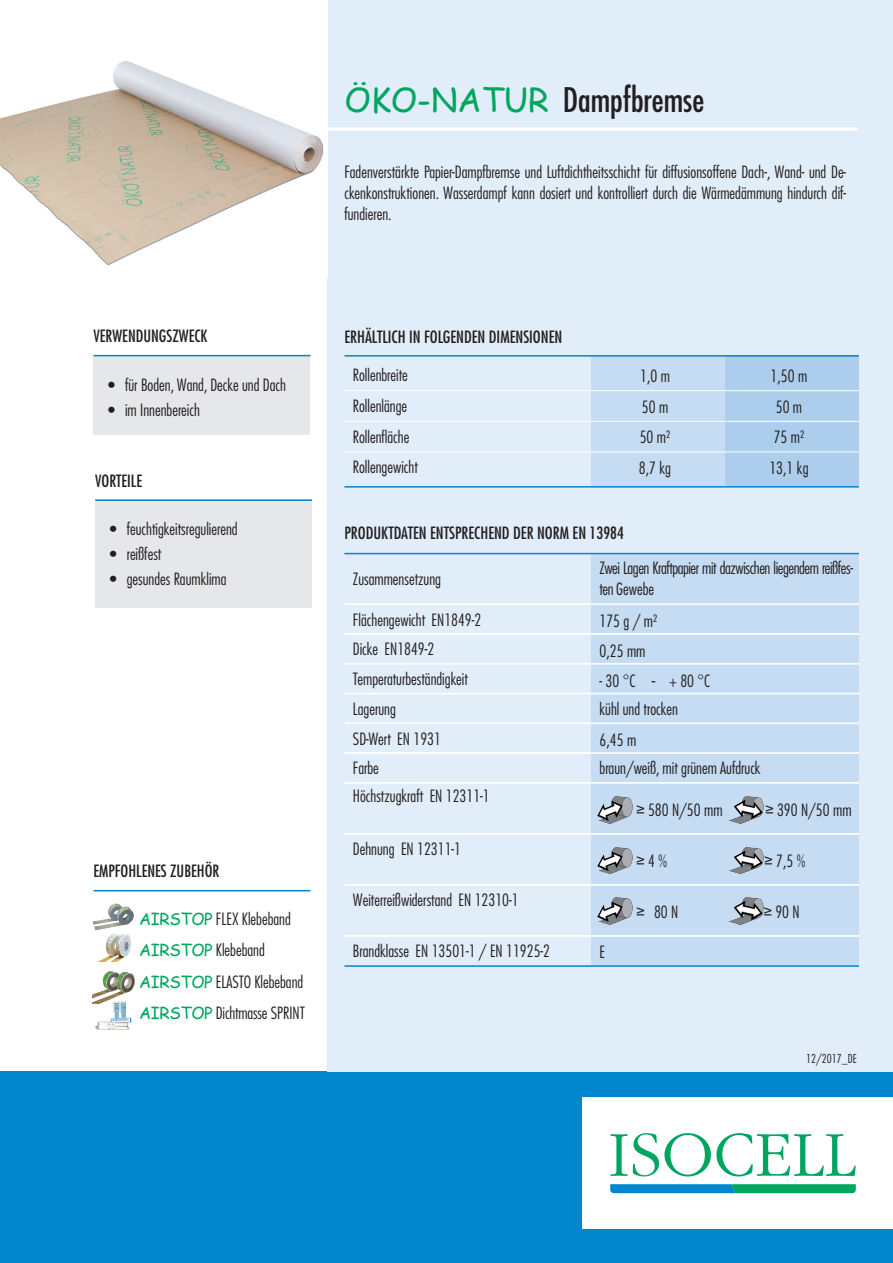
<style>
.page{position:relative;width:893px;height:1263px;background:#fff}
.page>*{position:absolute;margin:0;border:0;box-sizing:border-box;transform-origin:0 0}
.t1{font:500 condensed 33px "Futura LT Pro";color:#231f20}
.t2{font:300 condensed 16.5px/29.7px "Futura LT Pro";color:#231f20}
.t3{font:500 condensed 16.5px "Futura LT Pro";color:#231f20}
.t4{font:300 condensed 16.5px/21px "Futura LT Pro";letter-spacing:-.025em;color:#231f20}
.t5{font:300 condensed 12px "Futura LT Pro";color:#231f20}
.s1{font-family:"Comic Sans MS";font-weight:400;font-stretch:normal;color:#00a660}
.s2{font-weight:500}
</style>
<div class="page">
<div style="left:0;top:1071px;width:893px;height:192px;background:#0086cc"></div>
<div style="left:583px;top:1097px;width:310px;height:132px;background:#fff"></div>
<svg style="left:610px;top:1133px;width:246px;height:43px"></svg>
<svg style="left:610px;top:1184px;width:246px;height:9px;background:#079898"></svg>
<div style="left:327px;top:0;width:566px;height:1071px;background:#e1edf8"></div>
<hr style="left:327px;top:128px;width:530px;height:3px;background:#fff">
<svg style="left:591px;top:357px;width:268px;height:129px;background:#b9d5ef"></svg>
<hr style="left:344px;top:390px;width:247px;height:1px;background:#fff">
<hr style="left:591px;top:390px;width:134px;height:1px;background:#fff">
<hr style="left:725px;top:390px;width:134px;height:1px;background:#fff">
<hr style="left:344px;top:421px;width:247px;height:1px;background:#fff">
<hr style="left:591px;top:421px;width:134px;height:1px;background:#fff">
<hr style="left:725px;top:421px;width:134px;height:1px;background:#fff">
<hr style="left:344px;top:452px;width:247px;height:1px;background:#fff">
<hr style="left:591px;top:452px;width:134px;height:1px;background:#fff">
<hr style="left:725px;top:452px;width:134px;height:1px;background:#fff">
<hr style="left:344px;top:355px;width:247px;height:2px;background:#0086cc">
<hr style="left:591px;top:355px;width:134px;height:2px;background:#0086cc">
<hr style="left:725px;top:355px;width:134px;height:2px;background:#0086cc">
<hr style="left:344px;top:486px;width:247px;height:2px;background:#0086cc">
<hr style="left:591px;top:486px;width:134px;height:2px;background:#0086cc">
<hr style="left:725px;top:486px;width:134px;height:2px;background:#0086cc">
<div style="left:591px;top:554px;width:268px;height:411px;background:#c6dcf2"></div>
<hr style="left:344px;top:604px;width:247px;height:1px;background:#fff">
<hr style="left:591px;top:604px;width:268px;height:1px;background:#fff">
<hr style="left:344px;top:634px;width:247px;height:1px;background:#fff">
<hr style="left:591px;top:634px;width:268px;height:1px;background:#fff">
<hr style="left:344px;top:664px;width:247px;height:1px;background:#fff">
<hr style="left:591px;top:664px;width:268px;height:1px;background:#fff">
<hr style="left:344px;top:723px;width:247px;height:1px;background:#fff">
<hr style="left:591px;top:723px;width:268px;height:1px;background:#fff">
<hr style="left:344px;top:753px;width:247px;height:1px;background:#fff">
<hr style="left:591px;top:753px;width:268px;height:1px;background:#fff">
<hr style="left:344px;top:783px;width:247px;height:1px;background:#fff">
<hr style="left:591px;top:783px;width:268px;height:1px;background:#fff">
<hr style="left:344px;top:834px;width:247px;height:1px;background:#fff">
<hr style="left:591px;top:834px;width:268px;height:1px;background:#fff">
<hr style="left:344px;top:885px;width:247px;height:1px;background:#fff">
<hr style="left:591px;top:885px;width:268px;height:1px;background:#fff">
<hr style="left:344px;top:936px;width:247px;height:1px;background:#fff">
<hr style="left:591px;top:936px;width:268px;height:1px;background:#fff">
<hr style="left:344px;top:553px;width:247px;height:1px;background:#0086cc">
<hr style="left:591px;top:553px;width:268px;height:1px;background:#0086cc">
<hr style="left:344px;top:965px;width:247px;height:2px;background:#0086cc">
<hr style="left:591px;top:965px;width:268px;height:2px;background:#0086cc">
<img style="left:0;top:61px;width:324px;height:205px">
<img style="left:594px;top:796px;width:40px;height:30px">
<img style="left:725px;top:796px;width:39px;height:30px">
<img style="left:594px;top:846px;width:40px;height:31px">
<img style="left:725px;top:846px;width:39px;height:31px">
<img style="left:594px;top:897px;width:40px;height:30px">
<img style="left:725px;top:897px;width:39px;height:30px">
<img style="left:94px;top:903px;width:40px;height:28px">
<img style="left:92px;top:971px;width:43px;height:29px">
<svg style="left:99px;top:934px;width:32px;height:27px"></svg>
<img style="left:92px;top:1000px;width:40px;height:29px">
<hr style="left:344px;top:603px;width:247px;height:1px;background:#fff">
<hr style="left:591px;top:603px;width:268px;height:1px;background:#fff">
<hr style="left:344px;top:633px;width:247px;height:1px;background:#fff">
<hr style="left:591px;top:633px;width:268px;height:1px;background:#fff">
<hr style="left:344px;top:663px;width:247px;height:1px;background:#fff">
<hr style="left:591px;top:663px;width:268px;height:1px;background:#fff">
<hr style="left:344px;top:693px;width:247px;height:1px;background:#fff">
<hr style="left:591px;top:693px;width:268px;height:1px;background:#fff">
<hr style="left:344px;top:722px;width:247px;height:1px;background:#fff">
<hr style="left:591px;top:722px;width:268px;height:1px;background:#fff">
<hr style="left:344px;top:752px;width:247px;height:1px;background:#fff">
<hr style="left:591px;top:752px;width:268px;height:1px;background:#fff">
<hr style="left:344px;top:782px;width:247px;height:1px;background:#fff">
<hr style="left:591px;top:782px;width:268px;height:1px;background:#fff">
<hr style="left:344px;top:833px;width:247px;height:1px;background:#fff">
<hr style="left:591px;top:833px;width:268px;height:1px;background:#fff">
<hr style="left:344px;top:884px;width:247px;height:1px;background:#fff">
<hr style="left:591px;top:884px;width:268px;height:1px;background:#fff">
<hr style="left:344px;top:935px;width:247px;height:1px;background:#fff">
<hr style="left:591px;top:935px;width:268px;height:1px;background:#fff">
<div style="left:94px;top:355px;width:216px;height:80px;background:#e6e7e9"></div>
<hr style="left:94px;top:355px;width:216px;height:1px;background:#0086cc">
<hr style="left:94px;top:890px;width:216px;height:1px;background:#0086cc">
<div style="left:95px;top:500px;width:217px;height:108px;background:#e6e7e9"></div>
<hr style="left:95px;top:499px;width:217px;height:2px;background:#0086cc">
<h1 class="t1" style="left:344px;top:77px;width:361px"><span class="s1">ÖKO-NATUR</span> Dampfbremse</h1>
<p class="t2" style="left:344px;top:162px;width:503px;line-height:21px;text-align:justify">Fadenverstärkte Papier-Dampfbremse und Luftdichtheitsschicht für diffusionsoffene Dach-, Wand- und De&shy;ckenkonstruktionen. Wasserdampf kann dosiert und kontrolliert durch die Wärmedämmung hindurch dif&shy;fundieren.</p>
<p class="t3" style="left:94px;top:325px;width:115px">VERWENDUNGSZWECK</p>
<p class="t2" style="left:108px;top:370px;width:179px">• für Boden, Wand, Decke und Dach</p>
<p class="t2" style="left:108px;top:395px;width:93px">• im Innenbereich</p>
<p class="t3" style="left:95px;top:469px;width:48px">VORTEILE</p>
<p class="t2" style="left:110px;top:514px;width:129px">• feuchtigkeitsregulierend</p>
<p class="t2" style="left:110px;top:539px;width:53px">• reißfest</p>
<p class="t2" style="left:110px;top:564px;width:118px">• gesundes Raumklima</p>
<p class="t3" style="left:94px;top:860px;width:127px">EMPFOHLENES ZUBEHÖR</p>
<p class="t2" style="left:139px;top:903px;width:167px;line-height:31.2px"><span class="s1">AIRSTOP</span> FLEX Klebeband<br><span class="s1">AIRSTOP</span> Klebeband<br><span class="s1">AIRSTOP</span> ELASTO Klebeband<br><span class="s1">AIRSTOP</span> Dichtmasse SPRINT</p>
<p class="t3" style="left:344px;top:325px;width:219px">ERHÄLTLICH IN FOLGENDEN DIMENSIONEN</p>
<p class="t2" style="left:353px;top:360px;width:66px;line-height:30.6px">Rollenbreite<br>Rollenlänge<br>Rollenfläche<br>Rollengewicht</p>
<p class="t2" style="left:640px;top:361px;width:31px">1,0 m</p>
<p class="t2" style="left:771px;top:361px;width:38px">1,50 m</p>
<p class="t2" style="left:642px;top:392px;width:28px">50 m</p>
<p class="t2" style="left:776px;top:392px;width:28px">50 m</p>
<p class="t2" style="left:640px;top:422px;width:32px">50 m²</p>
<p class="t2" style="left:774px;top:422px;width:32px">75 m²</p>
<p class="t2" style="left:639px;top:453px;width:34px">8,7 kg</p>
<p class="t2" style="left:769px;top:453px;width:41px">13,1 kg</p>
<p class="t3" style="left:344px;top:521px;width:281px">PRODUKTDATEN ENTSPRECHEND DER NORM EN 13984</p>
<p class="t2" style="left:353px;top:564px;width:90px">Zusammensetzung</p>
<p class="t4" style="left:600px;top:558px;width:255px">Zwei Lagen Kraftpapier mit dazwischen liegendem reißfes&shy;ten Gewebe</p>
<p class="t2" style="left:353px;top:604px;width:130px">Flächengewicht EN1849-2<br>Dicke EN1849-2<br>Temperaturbeständigkeit<br>Lagerung</p>
<p class="t2" style="left:600px;top:606px;width:59px">175 g / m²<br>0,25 mm</p>
<p class="t2" style="left:600px;top:666px;width:112px">- 30 °C - + 80 °C</p>
<p class="t2" style="left:600px;top:694px;width:80px">kühl und trocken</p>
<p class="t2" style="left:353px;top:724px;width:89px">SD-Wert EN 1931<br>Farbe</p>
<p class="t2" style="left:353px;top:781px;width:138px">Höchstzugkraft EN 12311-1</p>
<p class="t2" style="left:353px;top:834px;width:110px">Dehnung EN 12311-1</p>
<p class="t2" style="left:353px;top:885px;width:167px">Weiterreißwiderstand EN 12310-1</p>
<p class="t2" style="left:353px;top:936px;width:199px">Brandklasse EN 13501-1 / EN 11925-2</p>
<p class="t2" style="left:600px;top:725px;width:38px">6,45 m</p>
<p class="t2" style="left:600px;top:753px;width:163px">braun/weiß, mit grünem Aufdruck</p>
<p class="t2" style="left:600px;top:937px;width:7px">E</p>
<p class="t2" style="left:636px;top:794px;width:88px"><span class="s2">≥</span> 580 N/50 mm</p>
<p class="t2" style="left:765px;top:794px;width:88px"><span class="s2">≥</span> 390 N/50 mm</p>
<p class="t2" style="left:636px;top:845px;width:32px"><span class="s2">≥</span> 4 %</p>
<p class="t2" style="left:764px;top:845px;width:42px"><span class="s2">≥</span> 7,5 %</p>
<p class="t2" style="left:636px;top:896px;width:43px"><span class="s2">≥</span> 80 N</p>
<p class="t2" style="left:764px;top:896px;width:37px"><span class="s2">≥</span> 90 N</p>
<p class="t5" style="left:806px;top:1051px;width:52px">12/2017_DE</p>
</div>
